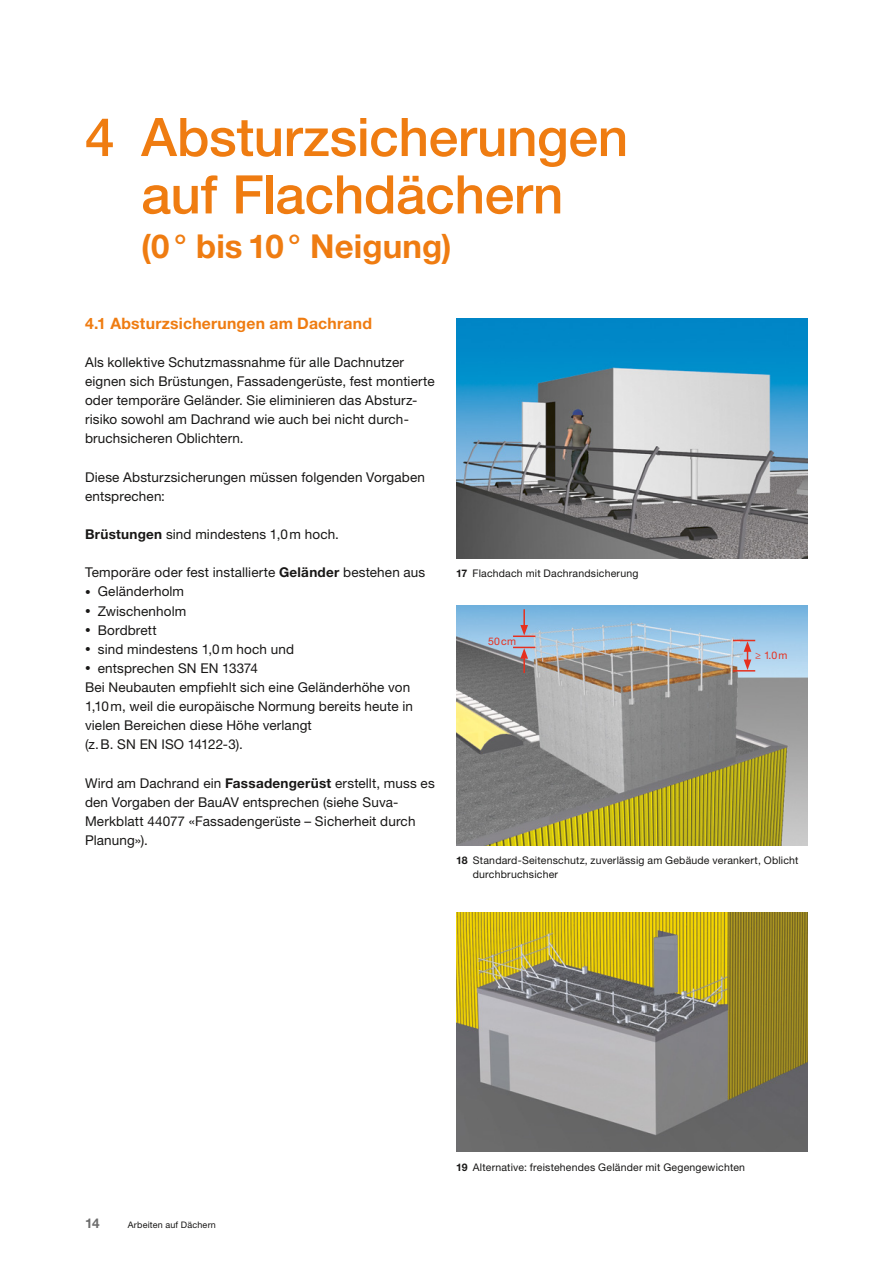
<style>
.page{position:relative;width:893px;height:1263px;background:#fff}
.page>*{position:absolute;margin:0;border:0;box-sizing:border-box;transform-origin:0 0}
.t1{font:500 53.25px/57.4px "Helvetica Neue LT Std";letter-spacing:-.005em;color:#ef7c11;text-align:center}
.t2{font:700 33px "Helvetica Neue LT Std";letter-spacing:.005em;color:#ef7c11}
.t3{font:700 15.75px "Helvetica Neue LT Std";letter-spacing:.015em;color:#ef7c11}
.t4{font:13.5px/19.2px "Helvetica Neue LT Std";letter-spacing:.01em;color:#181716}
.t5{font:700 13.5px "Helvetica Neue LT Std";color:#6e6e6e}
.t6{font:10.5px/13.8px "Helvetica Neue LT Std";letter-spacing:.02em;color:#181716}
.t7{font:10.5px "Helvetica Neue LT Std";letter-spacing:.07em;color:#e6301f}
.t8{font:9px "Helvetica Neue LT Std";letter-spacing:.025em;color:#181716}
.s1{font-weight:700}
.s2{font-size:11.25px}
</style>
<div class="page">
<img style="left:456px;top:319px;width:352px;height:239px">
<img style="left:456px;top:912px;width:352px;height:239px">
<img style="left:456px;top:606px;width:352px;height:239px">
<svg style="left:520px;top:609px;width:8px;height:26px"></svg>
<hr style="left:513px;top:635px;width:22px;height:2px;background:#e6301f">
<svg style="left:733px;top:640px;width:22px;height:31px"></svg>
<svg style="left:513px;top:647px;width:22px;height:26px"></svg>
<h1 class="t1" style="left:85px;top:108px;width:545px">4 Absturzsicherungen auf Flachdächern</h1>
<h2 class="t2" style="left:141px;top:226px;width:312px">(0° bis 10° Neigung)</h2>
<p class="t3" style="left:85px;top:313px;width:288px">4.1 Absturzsicherungen am Dachrand</p>
<p class="t4" style="left:85px;top:352px;width:351px">Als kollektive Schutzmassnahme für alle Dachnutzer eignen sich Brüstungen, Fassadengerüste, fest montierte oder temporäre Geländer. Sie eliminieren das Absturz&shy;risiko sowohl am Dachrand wie auch bei nicht durch&shy;bruchsicheren Oblichtern.</p>
<p class="t4" style="left:85px;top:467px;width:341px">Diese Absturzsicherungen müssen folgenden Vorgaben entsprechen:</p>
<p class="t4" style="left:85px;top:524px;width:255px"><span class="s1">Brüstungen</span> sind mindestens 1,0m hoch.</p>
<p class="t4" style="left:85px;top:563px;width:342px">Temporäre oder fest installierte <span class="s1">Geländer</span> bestehen aus</p>
<p class="t4" style="left:85px;top:582px;width:101px"><span class="s2">•</span> Geländerholm</p>
<p class="t4" style="left:85px;top:601px;width:103px"><span class="s2">•</span> Zwischenholm</p>
<p class="t4" style="left:85px;top:620px;width:73px"><span class="s2">•</span> Bordbrett</p>
<p class="t4" style="left:85px;top:639px;width:211px"><span class="s2">•</span> sind mindestens 1,0m hoch und</p>
<p class="t4" style="left:85px;top:658px;width:329px"><span class="s2">•</span> entsprechen SN EN 13374<br>Bei Neubauten empfiehlt sich eine Geländerhöhe von 1,10m, weil die europäische Normung bereits heute in vielen Bereichen diese Höhe verlangt<br>(z.B. SN EN ISO 14122-3).</p>
<p class="t4" style="left:85px;top:773px;width:351px">Wird am Dachrand ein <span class="s1">Fassadengerüst</span> erstellt, muss es den Vorgaben der BauAV entsprechen (siehe Suva-Merkblatt 44077 «Fassadengerüste – Sicherheit durch Planung»).</p>
<p class="t6" style="left:456px;top:566px;width:184px"><span class="s1">17</span> Flachdach mit Dachrandsicherung</p>
<p class="t7" style="left:488px;top:635px;width:29px">50cm</p>
<p class="t7" style="left:755px;top:649px;width:34px">≥ 1.0m</p>
<p class="t6" style="left:473px;top:853px;width:327px;text-indent:-17px"><span class="s1">18</span> Standard-Seitenschutz, zuverlässig am Gebäude verankert, Oblicht durchbruchsicher</p>
<p class="t5" style="left:85px;top:1215px;width:16px">14</p>
<p class="t8" style="left:128px;top:1219px;width:90px">Arbeiten auf Dächern</p>
<p class="t6" style="left:456px;top:1160px;width:290px"><span class="s1">19</span> Alternative: freistehendes Geländer mit Gegengewichten</p>
</div>
